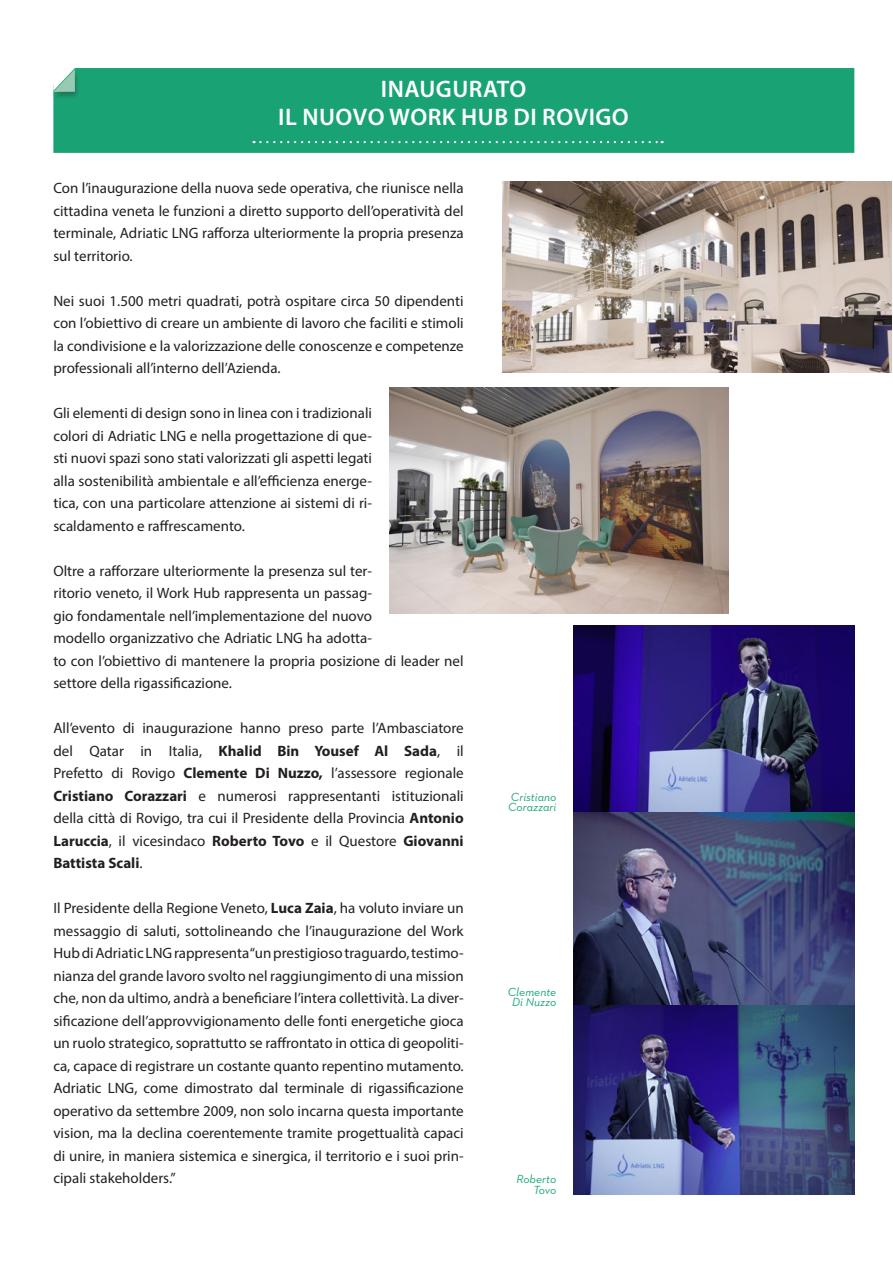
<style>
.page{position:relative;width:893px;height:1263px;background:#fff}
.page>*{position:absolute;margin:0;border:0;box-sizing:border-box;transform-origin:0 0}
.t1{font:600 24px/27.6px "Myriad Pro";letter-spacing:.02em;color:#fff;text-align:center}
.List_Paragraph{font:15px/22.5px "Myriad Pro";color:#231f20;text-align:justify}
.abstract{font:italic 12px "Neutraface 2 Text";color:#19a375}
.s1{font-weight:700}
</style>
<div class="page">
<div style="left:53px;top:68px;width:801px;height:85px;background:#19a375"></div>
<div style="left:51px;top:70px;width:30px;height:30px;background:#231f20;opacity:.34"></div>
<svg style="left:53px;top:69px;width:22px;height:23px"></svg>
<svg style="left:254px;top:141px;width:409px;height:2px"></svg>
<img style="left:502px;top:182px;width:389px;height:190px">
<img style="left:389px;top:387px;width:339px;height:227px">
<img style="left:573px;top:626px;width:282px;height:380px">
<img style="left:573px;top:1006px;width:282px;height:189px">
<p class="t1" style="left:278px;top:75px;width:352px">INAUGURATO<br>IL NUOVO WORK HUB DI ROVIGO</p>
<p class="List_Paragraph" style="left:53px;top:176px;width:412px">Con l’inaugurazione della nuova sede operativa, che riunisce nella cittadina veneta le funzioni a diretto supporto dell’operatività del terminale, Adriatic LNG rafforza ulteriormente la propria presenza sul territorio.</p>
<p class="List_Paragraph" style="left:53px;top:289px;width:412px">Nei suoi 1.500 metri quadrati, potrà ospitare circa 50 dipendenti con l’obiettivo di creare un ambiente di lavoro che faciliti e stimoli la condivisione e la valorizzazione delle conoscenze e competenze professionali all’interno dell’Azienda.</p>
<p class="List_Paragraph" style="left:53px;top:401px;width:320px">Gli elementi di design sono in linea con i tradizionali colori di Adriatic LNG e nella progettazione di que&shy;sti nuovi spazi sono stati valorizzati gli aspetti legati alla sostenibilità ambientale e all’efficienza energe&shy;tica, con una particolare attenzione ai sistemi di ri&shy;scaldamento e raffrescamento.</p>
<p class="List_Paragraph" style="left:53px;top:559px;width:412px;text-align:left">Oltre a rafforzare ulteriormente la presenza sul ter-<br>ritorio veneto, il Work Hub rappresenta un passag-<br>gio fondamentale nell’implementazione del nuovo<br>modello organizzativo che Adriatic LNG ha adotta-<br>to con l’obiettivo di mantenere la propria posizione di leader nel settore della rigassificazione.</p>
<p class="List_Paragraph" style="left:53px;top:716px;width:412px">All’evento di inaugurazione hanno preso parte l’Ambasciatore del Qatar in Italia, <span class="s1">Khalid Bin Yousef Al Sada</span>, il Prefetto di Rovigo <span class="s1">Clemente Di Nuzzo,</span> l’assessore regionale <span class="s1">Cristiano Corazzari</span> e numerosi rappresentanti istituzionali della città di Rovigo, tra cui il Presidente della Provincia <span class="s1">Antonio Laruccia</span>, il vicesindaco <span class="s1">Roberto Tovo</span> e il Questore <span class="s1">Giovanni Battista Scali</span>.</p>
<p class="List_Paragraph" style="left:53px;top:896px;width:412px">Il Presidente della Regione Veneto, <span class="s1">Luca Zaia</span>, ha voluto inviare un messaggio di saluti, sottolineando che l’inaugurazione del Work Hub di Adriatic LNG rappresenta “un prestigioso traguardo, testimo&shy;nianza del grande lavoro svolto nel raggiungimento di una mission che, non da ultimo, andrà a beneficiare l’intera collettività. La diver&shy;sificazione dell’approvvigionamento delle fonti energetiche gioca un ruolo strategico, soprattutto se raffrontato in ottica di geopoliti&shy;ca, capace di registrare un costante quanto repentino mutamento.<br>Adriatic LNG, come dimostrato dal terminale di rigassificazione operativo da settembre 2009, non solo incarna questa importante vision, ma la declina coerentemente tramite progettualità capaci di unire, in maniera sistemica e sinergica, il territorio e i suoi prin&shy;cipali stakeholders.”</p>
<p class="abstract" style="left:511px;top:789px;width:47px">Cristiano</p>
<p class="abstract" style="left:508px;top:799px;width:50px">Corazzari</p>
<p class="abstract" style="left:508px;top:984px;width:50px">Clemente</p>
<p class="abstract" style="left:512px;top:995px;width:46px">Di Nuzzo</p>
<p class="abstract" style="left:516px;top:1171px;width:41px">Roberto</p>
<p class="abstract" style="left:533px;top:1182px;width:24px">Tovo</p>
</div>
